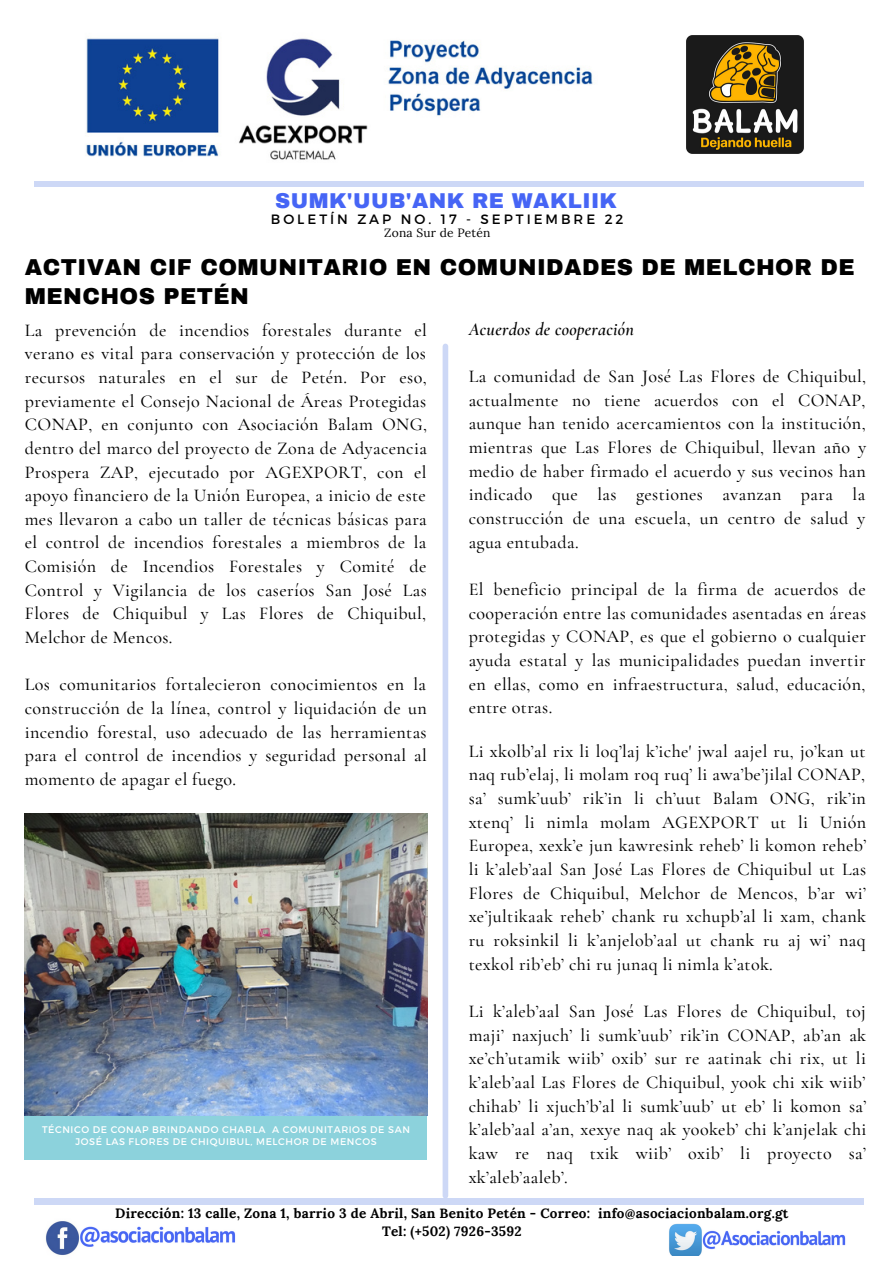
<style>
.page{position:relative;width:894px;height:1264px;background:#fff}
.page>*{position:absolute;margin:0;border:0;box-sizing:border-box;transform-origin:0 0}
.t1{font:900 22.5px/29.2px "Archivo";letter-spacing:.02em;color:#000}
.t2{font:900 21px "Archivo";letter-spacing:.02em;color:#4665f5}
.t3{font:500 18px/23.7px "Cormorant Garamond";letter-spacing:.02em;color:#000;text-align:justify}
.t4{font:italic 600 18px "Cormorant Garamond";letter-spacing:.02em;color:#000}
.t5{font:700 13.5px/18px "Lora";letter-spacing:.02em;color:#000;text-align:center}
.t6{font:13.5px "Montserrat";letter-spacing:.22em;color:#000}
.t7{font:12px "Lora";letter-spacing:.02em;color:#000}
.t8{font:9.6px/12.8px "Montserrat";letter-spacing:.06em;color:#fff;text-align:center}
</style>
<div class="page">
<div style="left:35px;top:181px;width:828px;height:6px;background:#cdd8f6"></div>
<img style="left:669px;top:1223px;width:177px;height:32px">
<img style="left:45px;top:1221px;width:191px;height:34px">
<div style="left:35px;top:1198px;width:828px;height:6px;background:#cdd8f6"></div>
<div style="left:442px;top:346px;width:6px;height:849px;background:#cdd8f6"></div>
<img style="left:86px;top:38px;width:507px;height:122px">
<img style="left:686px;top:35px;width:118px;height:119px">
<div style="left:25px;top:1113px;width:402px;height:46px;background:#8cd2dc"></div>
<img style="left:25px;top:813px;width:402px;height:302px">
<p class="t2" style="left:275px;top:189px;width:343px">SUMK'UUB'ANK RE WAKLIIK</p>
<p class="t6" style="left:271px;top:210px;width:354px">BOLETÍN ZAP NO. 17 - SEPTIEMBRE 22</p>
<p class="t7" style="left:384px;top:225px;width:108px">Zona Sur de Petén</p>
<p class="t1" style="left:25px;top:253px;width:831px">ACTIVAN CIF COMUNITARIO EN COMUNIDADES DE MELCHOR DE<br>MENCHOS PETÉN</p>
<p class="t3" style="left:25px;top:318px;width:403px">La prevención de incendios forestales durante el verano es vital para conservación y protección de los recursos naturales en el sur de Petén. Por eso, previamente el Consejo Nacional de Áreas Protegidas CONAP, en conjunto con Asociación Balam ONG, dentro del marco del proyecto de Zona de Adyacencia Prospera ZAP, ejecutado por AGEXPORT, con el apoyo financiero de la Unión Europea, a inicio de este mes llevaron a cabo un taller de técnicas básicas para el control de incendios forestales a miembros de la Comisión de Incendios Forestales y Comité de Control y Vigilancia de los caseríos San José Las Flores de Chiquibul y Las Flores de Chiquibul, Melchor de Mencos.</p>
<p class="t3" style="left:25px;top:673px;width:403px">Los comunitarios fortalecieron conocimientos en la construcción de la línea, control y liquidación de un incendio forestal, uso adecuado de las herramientas para el control de incendios y seguridad personal al momento de apagar el fuego.</p>
<p class="t4" style="left:468px;top:318px;width:167px">Acuerdos de cooperación</p>
<p class="t3" style="left:468px;top:364px;width:399px">La comunidad de San José Las Flores de Chiquibul, actualmente no tiene acuerdos con el CONAP, aunque han tenido acercamientos con la institución, mientras que Las Flores de Chiquibul, llevan año y medio de haber firmado el acuerdo y sus vecinos han indicado que las gestiones avanzan para la construcción de una escuela, un centro de salud y agua entubada.</p>
<p class="t3" style="left:468px;top:577px;width:399px">El beneficio principal de la firma de acuerdos de cooperación entre las comunidades asentadas en áreas protegidas y CONAP, es que el gobierno o cualquier ayuda estatal y las municipalidades puedan invertir en ellas, como en infraestructura, salud, educación, entre otras.</p>
<p class="t3" style="left:468px;top:739px;width:399px">Li xkolb’al rix li loq’laj k’iche' jwal aajel ru, jo’kan ut naq rub’elaj, li molam roq ruq’ li awa’be’jilal CONAP, sa’ sumk’uub’ rik’in li ch’uut Balam ONG, rik’in xtenq’ li nimla molam AGEXPORT ut li Unión Europea, xexk’e jun kawresink reheb’ li komon reheb’ li k’aleb’aal San José Las Flores de Chiquibul ut Las Flores de Chiquibul, Melchor de Mencos, b’ar wi’ xe’jultikaak reheb’ chank ru xchupb’al li xam, chank ru roksinkil li k’anjelob’aal ut chank ru aj wi’ naq texkol rib’eb’ chi ru junaq li nimla k’atok.</p>
<p class="t3" style="left:468px;top:999px;width:399px">Li k’aleb’aal San José Las Flores de Chiquibul, toj maji’ naxjuch’ li sumk’uub’ rik’in CONAP, ab’an ak xe’ch’utamik wiib’ oxib’ sur re aatinak chi rix, ut li k’aleb’aal Las Flores de Chiquibul, yook chi xik wiib’ chihab’ li xjuch’b’al li sumk’uub’ ut eb’ li komon sa’ k’aleb’aal a’an, xexye naq ak yookeb’ chi k’anjelak chi kaw re naq txik wiib’ oxib’ li proyecto sa’ xk’aleb’aaleb’.</p>
<p class="t8" style="left:42px;top:1122px;width:369px">TÉCNICO DE CONAP BRINDANDO CHARLA A COMUNITARIOS DE SAN<br>JOSÉ LAS FLORES DE CHIQUIBUL, MELCHOR DE MENCOS</p>
<p class="t5" style="left:115px;top:1203px;width:674px">Dirección: 13 calle, Zona 1, barrio 3 de Abril, San Benito Petén - Correo: info@asociacionbalam.org.gt<br>Tel: (+502) 7926-3592</p>
</div>
